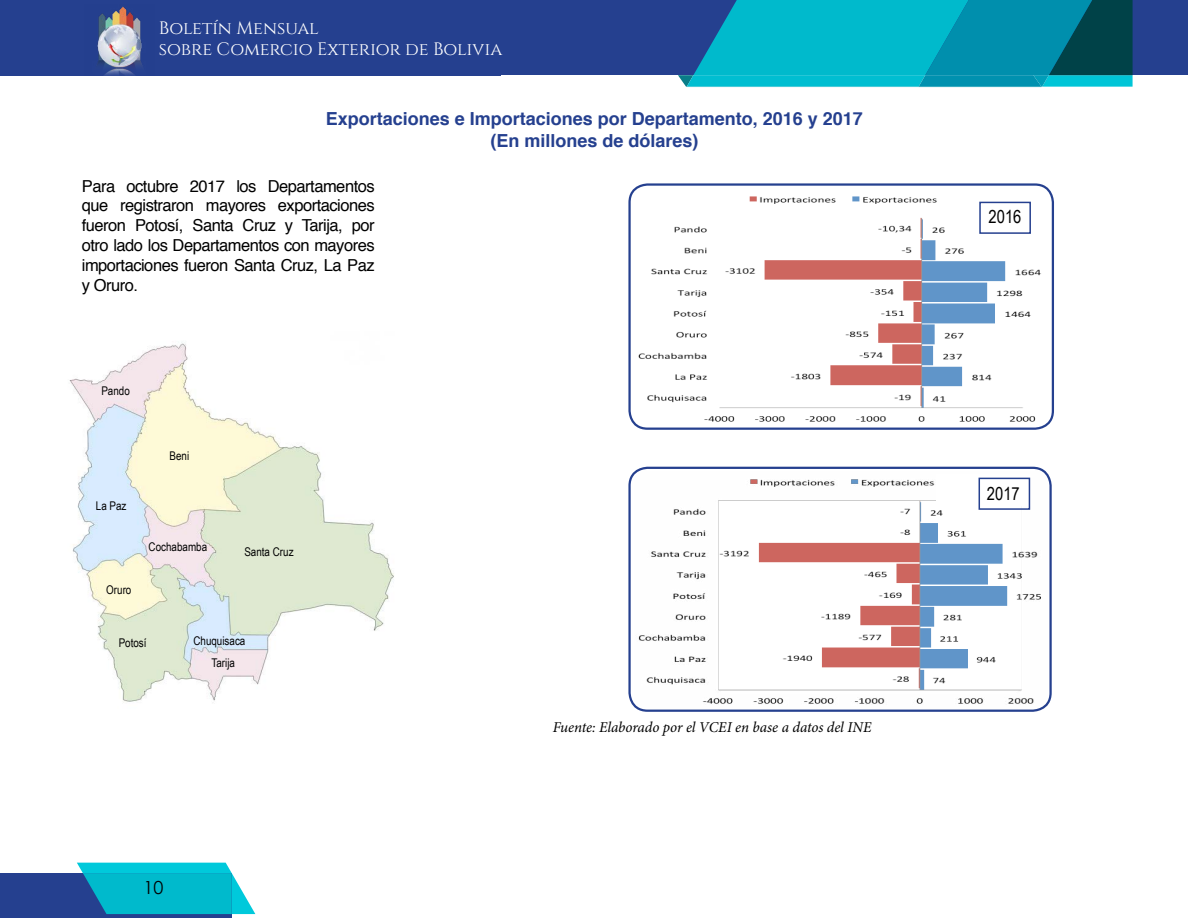
<style>
.page{position:relative;width:1188px;height:918px;background:#fff}
.page>*{position:absolute;margin:0;border:0;box-sizing:border-box;transform-origin:0 0}
.t1{font:700 18px/21.6px "Helvetica";color:#25408f;text-align:center}
.t2{font:18px/21.6px "Cinzel";color:#fff}
.t3{font:18px "Arial Narrow";color:#000}
.t4{font:18px "Century Gothic";color:#000}
.t5{font:16.5px/19.8px "Helvetica";letter-spacing:-.03em;color:#000;text-align:justify}
.t6{font:italic 15px "Minion Pro";letter-spacing:-.005em;color:#000}
.t7{font:12px "Arial Narrow";color:#000}
</style>
<div class="page">
<div style="left:493px;top:0;width:695px;height:75px;background:#25408f"></div>
<svg style="left:678px;top:0;width:455px;height:87px;background:#0498b0"></svg>
<div style="left:1px;top:0;width:500px;height:75px;background:#25408f"></div>
<div style="left:0;top:874px;width:231px;height:44px;background:#25408f"></div>
<svg style="left:77px;top:863px;width:178px;height:51px"></svg>
<img style="left:97px;top:6px;width:45px;height:69px">
<img style="left:630px;top:468px;width:419px;height:241px">
<div style="left:628px;top:467px;width:424px;height:245px;border:2px solid #25408f;border-radius:18px"></div>
<img style="left:631px;top:186px;width:422px;height:241px">
<div style="left:628px;top:183px;width:426px;height:247px;border:2px solid #25408f;border-radius:18px"></div>
<div style="left:979px;top:202px;width:52px;height:32px;border:2px solid #25408f"></div>
<img style="left:69px;top:342px;width:325px;height:360px">
<div style="left:936px;top:474px;width:94px;height:32px;background:#fff"></div>
<div style="left:979px;top:478px;width:51px;height:32px;border:2px solid #25408f"></div>
<p class="t2" style="left:159px;top:18px;width:345px">Boletín Mensual<br>sobre Comercio Exterior de Bolivia</p>
<p class="t1" style="left:326px;top:108px;width:539px">Exportaciones e Importaciones por Departamento, 2016 y 2017 (En millones de dólares)</p>
<p class="t5" style="left:82px;top:176px;width:294px">Para octubre 2017 los Departamentos que registraron mayores exportaciones fueron Potosí, Santa Cruz y Tarija, por otro lado los Departamentos con mayores importaciones fueron Santa Cruz, La Paz y Oruro.</p>
<p class="t7" style="left:101px;top:382px;width:30px">Pando</p>
<p class="t7" style="left:96px;top:497px;width:32px">La Paz</p>
<p class="t7" style="left:106px;top:581px;width:27px">Oruro</p>
<p class="t7" style="left:170px;top:447px;width:21px">Beni</p>
<p class="t7" style="left:149px;top:538px;width:60px">Cochabamba</p>
<p class="t7" style="left:244px;top:543px;width:51px">Santa Cruz</p>
<p class="t7" style="left:119px;top:634px;width:29px">Potosí</p>
<p class="t7" style="left:193px;top:632px;width:53px">Chuquisaca</p>
<p class="t7" style="left:212px;top:654px;width:25px">Tarija</p>
<p class="t4" style="left:143px;top:877px;width:21px">10</p>
<p class="t6" style="left:553px;top:717px;width:320px">Fuente: Elaborado por el VCEI en base a datos del INE</p>
<p class="t3" style="left:989px;top:203px;width:34px">2016</p>
<p class="t3" style="left:987px;top:480px;width:34px">2017</p>
</div>
